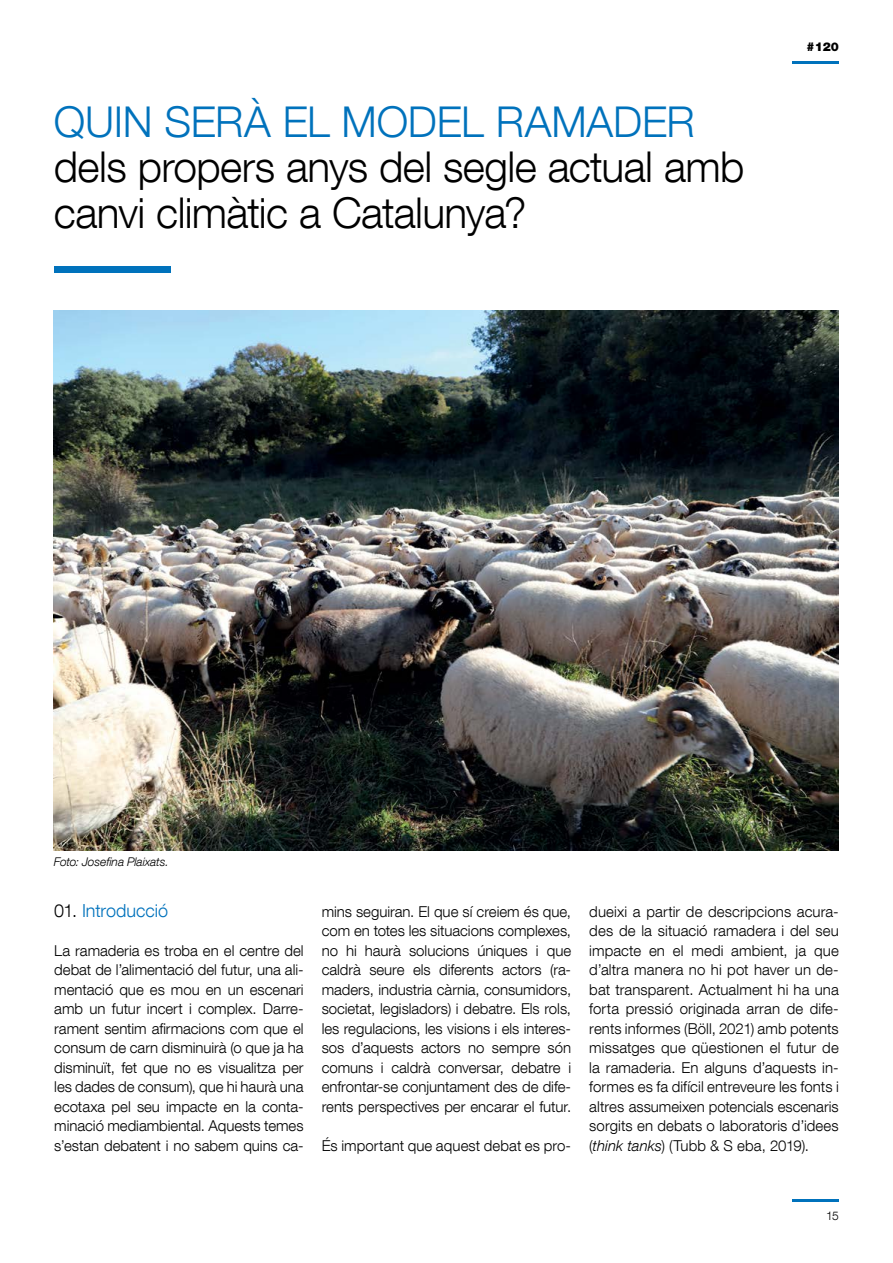
<style>
.page{position:relative;width:893px;height:1263px;background:#fff}
.page>*{position:absolute;margin:0;border:0;box-sizing:border-box;transform-origin:0 0}
.t1{font:300 42.45px/45.5px "Helvetica Neue LT Com";letter-spacing:-.015em;color:#000}
.t2{font:300 42.45px "Helvetica Neue LT Com";letter-spacing:-.005em;color:#0072bc}
.t3{font:300 18px "Helvetica Neue LT Com";color:#0072bc}
.t4{font:300 15px/19.5px "Helvetica Neue LT Com";color:#000;text-align:justify}
.t5{font:900 12.15px "Helvetica Neue LT Com";color:#000}
.t6{font:italic 300 12px "Helvetica Neue LT Com";letter-spacing:-.01em;color:#000}
.t7{font:300 12px "Helvetica Neue LT Com";color:#000}
.s1{color:#000}
.s2{font-style:italic}
</style>
<div class="page">
<div style="left:54px;top:267px;width:117px;height:6px;background:#0072bc"></div>
<img style="left:54px;top:311px;width:785px;height:539px">
<hr style="left:792px;top:1199px;width:47px;height:3px;background:#0072bc">
<hr style="left:792px;top:61px;width:47px;height:3px;background:#0072bc">
<h1 class="t2" style="left:54px;top:96px;width:642px">QUIN SERÀ EL MODEL RAMADER</h1>
<h1 class="t1" style="left:54px;top:143px;width:692px">dels propers anys del segle actual amb canvi climàtic a Catalunya?</h1>
<p class="t5" style="left:807px;top:40px;width:34px">#120</p>
<p class="t6" style="left:54px;top:854px;width:116px">Foto: Josefina Plaixats.</p>
<p class="t3" style="left:54px;top:899px;width:115px"><span class="s1">01.</span> Introducció</p>
<p class="t4" style="left:54px;top:940px;width:251px">La ramaderia es troba en el centre del debat de l’alimentació del futur, una ali&shy;mentació que es mou en un escenari amb un futur incert i complex. Darre&shy;rament sentim afirmacions com que el consum de carn disminuirà (o que ja ha disminuït, fet que no es visualitza per les dades de consum), que hi haurà una ecotaxa pel seu impacte en la conta&shy;minació mediambiental. Aquests temes s’estan debatent i no sabem quins ca-</p>
<p class="t4" style="left:322px;top:901px;width:251px">mins seguiran. El que sí creiem és que, com en totes les situacions complexes, no hi haurà solucions úniques i que caldrà seure els diferents actors (ra&shy;maders, industria càrnia, consumidors, societat, legisladors) i debatre. Els rols, les regulacions, les visions i els interes&shy;sos d’aquests actors no sempre són comuns i caldrà conversar, debatre i enfrontar-se conjuntament des de dife&shy;rents perspectives per encarar el futur.</p>
<p class="t4" style="left:322px;top:1135px;width:251px">És important que aquest debat es pro-</p>
<p class="t4" style="left:589px;top:901px;width:251px">dueixi a partir de descripcions acura&shy;des de la situació ramadera i del seu impacte en el medi ambient, ja que d’altra manera no hi pot haver un de&shy;bat transparent. Actualment hi ha una forta pressió originada arran de dife&shy;rents informes (Böll, 2021) amb potents missatges que qüestionen el futur de la ramaderia. En alguns d’aquests in&shy;formes es fa difícil entreveure les fonts i altres assumeixen potencials escenaris sorgits en debats o laboratoris d’idees (<span class="s2">think tanks</span>) (Tubb &amp; S eba, 2019).</p>
<p class="t7" style="left:826px;top:1208px;width:14px">15</p>
</div>
